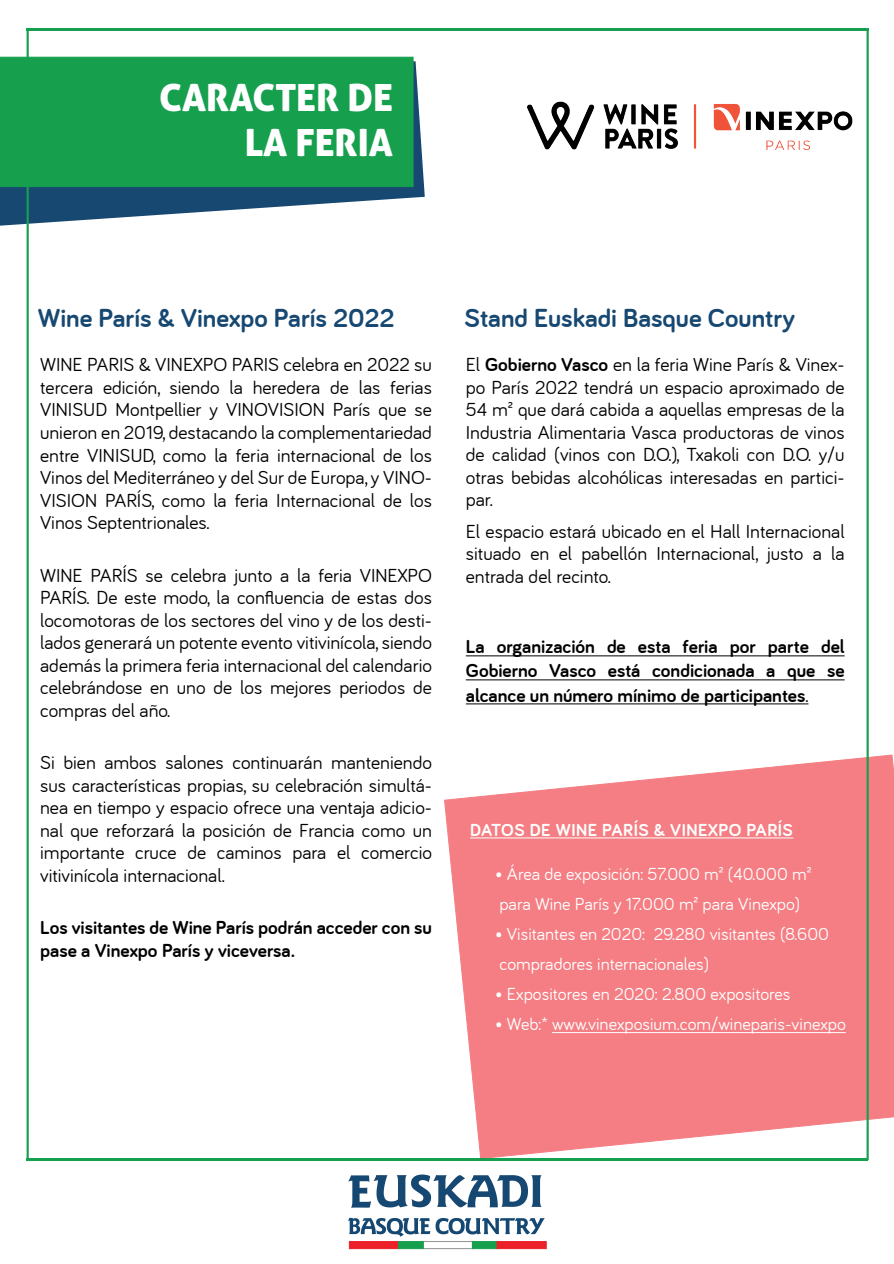
<style>
.page{position:relative;width:894px;height:1264px;background:#fff}
.page>*{position:absolute;margin:0;border:0;box-sizing:border-box;transform-origin:0 0}
.t1{font:37.5px/45px "Aller Display";color:#fff;text-align:right}
.t2{font:700 27px "Bariol";color:#164872}
.t3{font:19.5px/22.5px "Bariol";color:#000001;text-align:justify}
.t4{font:700 19.5px/24px "Bariol";color:#000001}
.t5{font:18px/30px "Bariol";color:#fff}
.t6{font:700 18px "Bariol";letter-spacing:.025em;color:#fff}
.s1{font-weight:700}
.s2{font-weight:400}
</style>
<div class="page">
<svg style="left:0;top:61px;width:424px;height:165px;fill:#164872"></svg>
<svg style="left:348px;top:1217px;width:198px;height:31px"></svg>
<svg style="left:348px;top:1174px;width:193px;height:33px"></svg>
<div style="left:0;top:57px;width:413px;height:130px;background:#16a04e"></div>
<svg style="left:444px;top:754px;width:449px;height:404px;background:#f58f93"></svg>
<hr style="left:552px;top:1032px;width:293px;height:1px;background:#fff">
<hr style="left:470px;top:837px;width:85px;height:1px;background:#fff">
<hr style="left:555px;top:837px;width:238px;height:1px;background:#fff">
<hr style="left:465px;top:655px;width:379px;height:1px;background:#000001">
<hr style="left:465px;top:679px;width:379px;height:1px;background:#000001">
<hr style="left:465px;top:703px;width:340px;height:1px;background:#000001">
<hr style="left:27px;top:1157px;width:840px;height:2px;background:#169f4e">
<hr style="left:27px;top:28px;width:841px;height:2px;background:#169f4e">
<hr style="left:27px;top:28px;width:2px;height:1130px;background:#169f4e">
<hr style="left:866px;top:30px;width:2px;height:1129px;background:#169f4e">
<img style="left:527px;top:101px;width:326px;height:49px">
<h1 class="t1" style="left:159px;top:75px;width:235px">CARACTER DE<br>LA FERIA</h1>
<h2 class="t2" style="left:38px;top:303px;width:358px">Wine París &amp; Vinexpo París 2022</h2>
<h2 class="t2" style="left:464px;top:303px;width:332px">Stand Euskadi Basque Country</h2>
<p class="t3" style="left:40px;top:353px;width:393px">WINE PARIS &amp; VINEXPO PARIS celebra en 2022 su tercera edición, siendo la heredera de las ferias VINISUD Montpellier y VINOVISION París que se unieron en 2019, destacando la complementariedad entre VINISUD, como la feria internacional de los Vinos del Mediterráneo y del Sur de Europa, y VINO-VISION PARÍS, como la feria Internacional de los Vinos Septentrionales.</p>
<p class="t3" style="left:40px;top:563px;width:393px">WINE PARÍS se celebra junto a la feria VINEXPO PARÍS. De este modo, la confluencia de estas dos locomotoras de los sectores del vino y de los desti&shy;lados generará un potente evento vitivinícola, siendo además la primera feria internacional del calendario celebrándose en uno de los mejores periodos de compras del año.</p>
<p class="t3" style="left:40px;top:751px;width:393px">Si bien ambos salones continuarán manteniendo sus características propias, su celebración simultá&shy;nea en tiempo y espacio ofrece una ventaja adicio&shy;nal que reforzará la posición de Francia como un importante cruce de caminos para el comercio vitivinícola internacional.</p>
<p class="t4" style="left:40px;top:916px;width:393px;line-height:22.5px">Los visitantes de Wine París podrán acceder con su pase a Vinexpo París y viceversa.</p>
<p class="t3" style="left:465px;top:353px;width:380px">El <span class="s1">Gobierno Vasco</span> en la feria Wine París &amp; Vinex&shy;po París 2022 tendrá un espacio aproximado de 54 m² que dará cabida a aquellas empresas de la Industria Alimentaria Vasca productoras de vinos de calidad (vinos con D.O.), Txakoli con D.O. y/u otras bebidas alcohólicas interesadas en partici&shy;par.</p>
<p class="t3" style="left:465px;top:520px;width:380px">El espacio estará ubicado en el Hall Internacional situado en el pabellón Internacional, justo a la entrada del recinto.</p>
<p class="t4" style="left:465px;top:634px;width:380px;text-align:justify">La organización de esta feria por parte del Gobierno Vasco está condicionada a que se alcance un número mínimo de participantes<span class="s2">.</span></p>
<p class="t6" style="left:470px;top:819px;width:324px">DATOS DE WINE PARÍS &amp; VINEXPO PARÍS</p>
<p class="t5" style="left:495px;top:859px;width:318px">• Área de exposición: 57.000 m² (40.000 m² para Wine París y 17.000 m² para Vinexpo)</p>
<p class="t5" style="left:495px;top:919px;width:335px">• Visitantes en 2020: 29.280 visitantes (8.600 compradores internacionales)</p>
<p class="t5" style="left:495px;top:979px;width:297px">• Expositores en 2020: 2.800 expositores</p>
<p class="t5" style="left:495px;top:1009px;width:352px">• Web:* www.vinexposium.com/wineparis-vinexpo</p>
</div>
